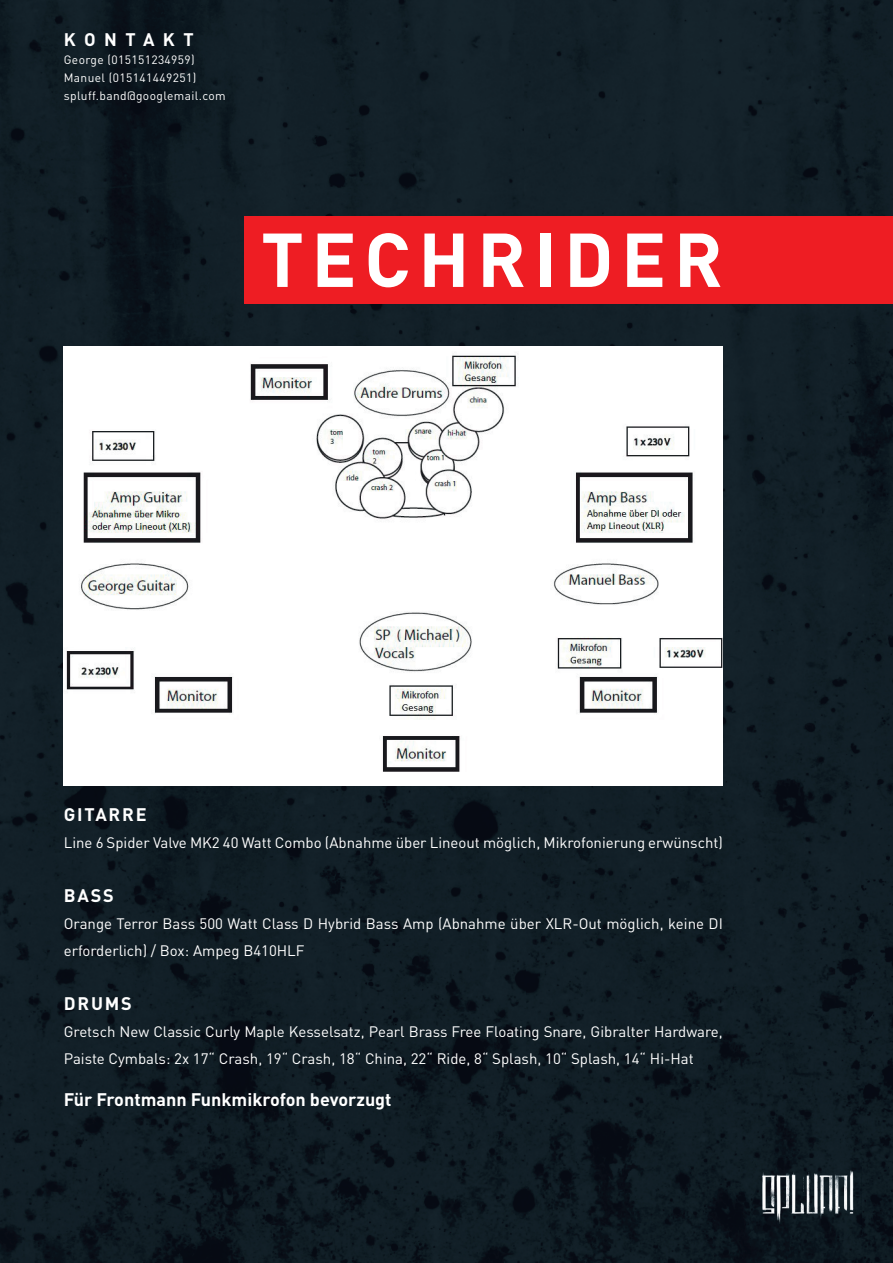
<style>
.page{position:relative;width:893px;height:1263px;background:#fff}
.page>*{position:absolute;margin:0;border:0;box-sizing:border-box;transform-origin:0 0}
.t1{font:700 75px "Trilux DIN";letter-spacing:.1em;color:#fff}
.t2{font:700 18px "Trilux DIN";color:#fff}
.t3{font:700 18px "Trilux DIN";letter-spacing:.1em;color:#fff}
.t4{font:700 18px "Trilux DIN";letter-spacing:.47em;color:#fff}
.t5{font:15px/27px "Trilux DIN";color:#fff}
.t6{font:12px/18px "Trilux DIN";letter-spacing:.03em;color:#fff}
</style>
<div class="page">
<img style="left:0;top:0;width:893px;height:1263px">
<div style="left:244px;top:216px;width:649px;height:88px;background:#ee1d23"></div>
<img style="left:64px;top:347px;width:659px;height:438px">
<img style="left:754px;top:1159px;width:107px;height:76px">
<p class="t4" style="left:64px;top:27px;width:131px">KONTAKT</p>
<p class="t6" style="left:64px;top:50px;width:163px">George (015151234959)<br>Manuel (015141449251) spluff.band@googlemail.com</p>
<h1 class="t1" style="left:261px;top:210px;width:463px">TECHRIDER</h1>
<p class="t3" style="left:64px;top:802px;width:84px">GITARRE</p>
<p class="t5" style="left:64px;top:829px;width:661px">Line 6 Spider Valve MK2 40 Watt Combo (Abnahme über Lineout möglich, Mikrofonierung erwünscht)</p>
<p class="t2" style="left:64px;top:883px;width:51px">BASS</p>
<p class="t5" style="left:64px;top:910px;width:661px">Orange Terror Bass 500 Watt Class D Hybrid Bass Amp (Abnahme über XLR-Out möglich, keine DI erforderlich) / Box: Ampeg B410HLF</p>
<p class="t2" style="left:64px;top:991px;width:70px">DRUMS</p>
<p class="t5" style="left:64px;top:1018px;width:661px">Gretsch New Classic Curly Maple Kesselsatz, Pearl Brass Free Floating Snare, Gibralter Hardware,<br>Paiste Cymbals: 2x 17“ Crash, 19“ Crash, 18“ China, 22“ Ride, 8“ Splash, 10“ Splash, 14“ Hi-Hat</p>
<p class="t2" style="left:64px;top:1088px;width:329px">Für Frontmann Funkmikrofon bevorzugt</p>
</div>
